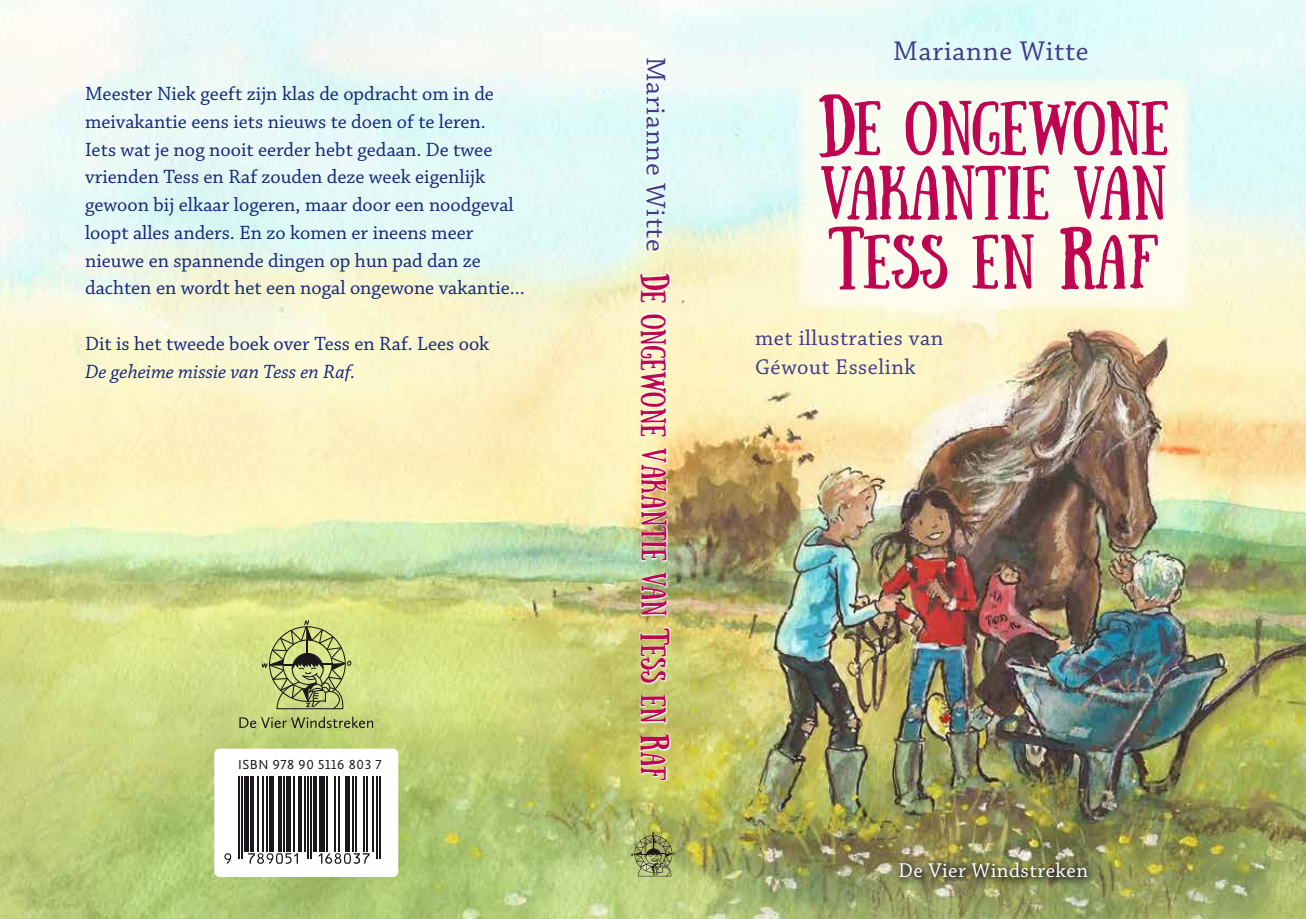
<style>
.page{position:relative;width:1306px;height:919px;background:#fff}
.page>*{position:absolute;margin:0;border:0;box-sizing:border-box;transform-origin:0 0}
.t1{font:54px/64.5px "Sunday";color:#be0551}
.t2{font:28.5px "Chaparral Pro";letter-spacing:.025em;color:#403b88}
.t3{font:24.9px "Sunday";letter-spacing:.01em;color:#be0551}
.t4{font:22.5px/28.5px "Chaparral Pro";letter-spacing:.025em;color:#403b88}
.t5{font:21px "Chaparral Pro";letter-spacing:.025em;color:#fff}
.t6{font:20.25px/27.8px "Chaparral Pro";color:#14267b}
.t7{font:italic 20.25px "Chaparral Pro";color:#14267b}
.t8{font:13.5px "Calluna Sans";letter-spacing:.045em;color:#1a171c}
.s1{font-size:29.1px}
.s2{font-size:63px}
</style>
<div class="page">
<img style="left:0;top:0;width:1305px;height:918px">
<svg style="left:631px;top:832px;width:44px;height:44px;background:#929b5e"></svg>
<div style="left:214px;top:748px;width:184px;height:128px;background:#fff;border-radius:5px"></div>
<svg style="left:224px;top:776px;width:157px;height:88px"></svg>
<div style="left:893px;top:856px;width:203px;height:30px;background:#1a171c;opacity:.75"></div>
<div style="left:795px;top:77px;width:396px;height:233px;background:#fffdf0;border-radius:4px"></div>
<img style="left:639px;top:272px;width:32px;height:509px">
<svg style="left:644px;top:56px;width:22px;height:196px"></svg>
<svg style="left:262px;top:620px;width:89px;height:89px;background:#adb670"></svg>
<svg style="left:239px;top:716px;width:134px;height:12px;background:#9ba664"></svg>
<p class="t6" style="left:85px;top:81px;width:441px">Meester Niek geeft zijn klas de opdracht om in de meivakantie eens iets nieuws te doen of te leren.<br>Iets wat je nog nooit eerder hebt gedaan. De twee vrienden Tess en Raf zouden deze week eigenlijk gewoon bij elkaar logeren, maar door een noodgeval loopt alles anders. En zo komen er ineens meer nieuwe en spannende dingen op hun pad dan ze dachten en wordt het een nogal ongewone vakantie...</p>
<p class="t6" style="left:85px;top:330px;width:406px">Dit is het tweede boek over Tess en Raf. Lees ook</p>
<p class="t7" style="left:85px;top:360px;width:272px">De geheime missie van Tess en Raf.</p>
<p class="t8" style="left:238px;top:756px;width:145px">ISBN 978 90 5116 803 7</p>
<h2 class="t2" style="left:671px;top:57px;width:197px;rotate:90deg">Marianne Witte</h2>
<p class="t3" style="left:670px;top:273px;width:509px;rotate:90deg"><span class="s1">D</span>E ONGEWONE VAKANTIE VAN <span class="s1">T</span>ESS EN <span class="s1">R</span>AF</p>
<h2 class="t2" style="left:893px;top:36px;width:197px">Marianne Witte</h2>
<h1 class="t1" style="left:817px;top:91px;width:352px"><span class="s2">D</span>E ONGEWONE<br>VAKANTIE VAN</h1>
<h1 class="t1" style="left:827px;top:224px;width:333px"><span class="s2">T</span>ESS EN <span class="s2">R</span>AF</h1>
<p class="t4" style="left:755px;top:325px;width:190px">met illustraties van<br>Géwout Esselink</p>
<p class="t5" style="left:898px;top:858px;width:191px">De Vier Windstreken</p>
</div>
